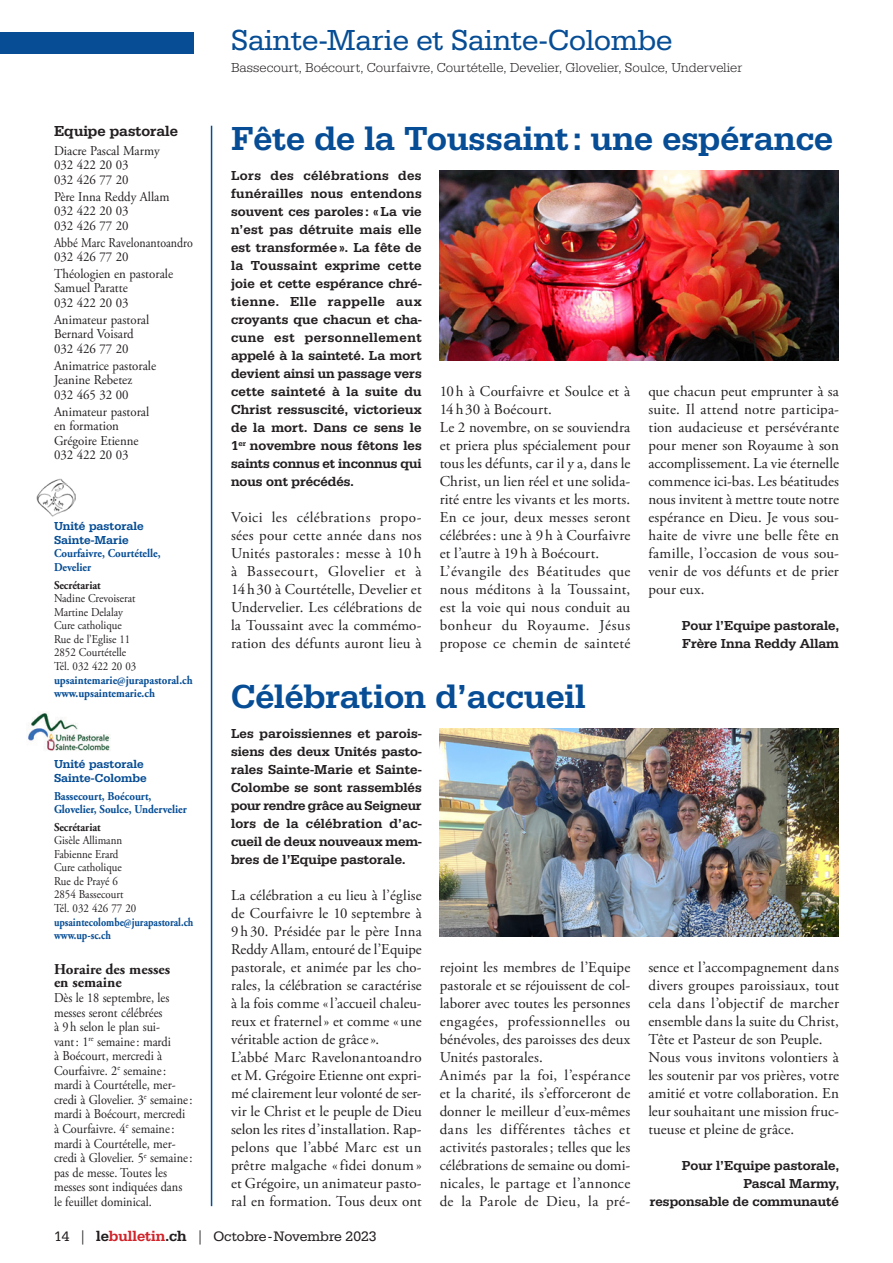
<style>
.page{position:relative;width:893px;height:1263px;background:#fff}
.page>*{position:absolute;margin:0;border:0;box-sizing:border-box;transform-origin:0 0}
.Titre{font:500 34.5px "Serifa";color:#064d95}
.t1{font:30px "Serifa";color:#064d95}
.Texte_base{font:15px/18px "Adobe Garamond Pro";letter-spacing:.01em;color:#231f20;text-align:justify}
.t2{font:700 15px/13.5px "Adobe Garamond Pro";color:#231f20}
.Titre_encadré{font:500 15px "Serifa";color:#231f20}
.t3{font:14.25px "Serifa";color:#231f20}
.Chapô{font:500 13.5px/18px "Serifa";color:#231f20;text-align:justify}
.t4{font:13.5px/14.5px "Adobe Garamond Pro";color:#231f20;scale:.91 1}
.t5{font:13.5px/14.5px "Adobe Garamond Pro";color:#231f20;scale:.95 1}
.Signature{font:500 13.5px "Serifa";color:#231f20}
.t6{font:300 13.5px "Serifa";color:#231f20}
.t7{font:13.5px "Adobe Garamond Pro";color:#231f20;scale:.88 1}
.t8{font:12px "Adobe Garamond Pro";color:#231f20;scale:.91 1}
.t9{font:700 12px/13.5px "Adobe Garamond Pro";color:#064d95;scale:.91 1}
.t10{font:500 12px "Serifa";color:#064d95}
.t11{font:700 12px "Adobe Garamond Pro";color:#064d95;scale:.84 1}
.t12{font:700 12px "Adobe Garamond Pro";color:#231f20;scale:.91 1}
.s1{font-family:"Adobe Garamond Pro"}
.s2{font-weight:500;font-size:15px}
.s3{font-weight:500;font-size:15px;color:#d1232a}
</style>
<div class="page">
<hr style="left:211px;top:126px;width:1px;height:1080px;background:#064d95">
<div style="left:0;top:33px;width:193px;height:21px;background:#064d95"></div>
<img style="left:26px;top:713px;width:84px;height:38px">
<img style="left:36px;top:478px;width:40px;height:39px">
<img style="left:439px;top:170px;width:400px;height:190px">
<img style="left:440px;top:728px;width:399px;height:208px">
<p class="Titre_encadré" style="left:54px;top:122px;width:125px">Equipe pastorale</p>
<p class="t5" style="left:54px;top:144px;width:113px">Diacre Pascal Marmy</p>
<p class="t5" style="left:54px;top:158px;width:80px">032 422 20 03</p>
<p class="t5" style="left:54px;top:173px;width:80px">032 426 77 20</p>
<p class="t5" style="left:54px;top:190px;width:123px">Père Inna Reddy Allam</p>
<p class="t5" style="left:54px;top:204px;width:80px">032 422 20 03</p>
<p class="t5" style="left:54px;top:219px;width:80px">032 426 77 20</p>
<p class="t7" style="left:54px;top:234px;width:159px">Abbé Marc Ravelonantoandro</p>
<p class="t5" style="left:54px;top:250px;width:80px">032 426 77 20</p>
<p class="t5" style="left:54px;top:267px;width:127px">Théologien en pastorale</p>
<p class="t5" style="left:54px;top:281px;width:79px">Samuel Paratte</p>
<p class="t5" style="left:54px;top:296px;width:80px">032 422 20 03</p>
<p class="t5" style="left:54px;top:313px;width:102px">Animateur pastoral</p>
<p class="t5" style="left:54px;top:327px;width:85px">Bernard Voisard</p>
<p class="t5" style="left:54px;top:342px;width:80px">032 426 77 20</p>
<p class="t5" style="left:54px;top:359px;width:109px">Animatrice pastorale</p>
<p class="t5" style="left:54px;top:373px;width:84px">Jeanine Rebetez</p>
<p class="t5" style="left:54px;top:388px;width:80px">032 465 32 00</p>
<p class="t5" style="left:54px;top:404px;width:102px">Animateur pastoral en formation</p>
<p class="t5" style="left:54px;top:434px;width:91px">Grégoire Etienne</p>
<p class="t5" style="left:54px;top:448px;width:80px">032 422 20 03</p>
<p class="t10" style="left:54px;top:519px;width:91px">Unité pastorale</p>
<p class="t10" style="left:54px;top:533px;width:76px">Sainte-Marie</p>
<p class="t9" style="left:54px;top:547px;width:119px">Courfaivre, Courtételle,<br>Develier</p>
<p class="t12" style="left:54px;top:578px;width:53px">Secrétariat</p>
<p class="t8" style="left:54px;top:591px;width:91px">Nadine Crevoiserat</p>
<p class="t8" style="left:54px;top:605px;width:77px">Martine Delalay</p>
<p class="t8" style="left:54px;top:618px;width:76px">Cure catholique</p>
<p class="t8" style="left:54px;top:632px;width:85px">Rue de l’Eglise 11</p>
<p class="t8" style="left:54px;top:645px;width:81px">2852 Courtételle</p>
<p class="t8" style="left:54px;top:659px;width:92px">Tél. 032 422 20 03</p>
<p class="t9" style="left:54px;top:673px;width:154px">upsaintemarie@jurapastoral.ch</p>
<p class="t9" style="left:54px;top:687px;width:112px">www.upsaintemarie.ch</p>
<p class="t10" style="left:54px;top:757px;width:91px">Unité pastorale</p>
<p class="t10" style="left:54px;top:771px;width:94px">Sainte-Colombe</p>
<p class="t9" style="left:54px;top:789px;width:147px">Bassecourt, Boécourt,<br>Glovelier, Soulce, Undervelier</p>
<p class="t12" style="left:54px;top:820px;width:53px">Secrétariat</p>
<p class="t8" style="left:54px;top:833px;width:76px">Gisèle Allimann</p>
<p class="t8" style="left:54px;top:847px;width:72px">Fabienne Erard</p>
<p class="t8" style="left:54px;top:860px;width:76px">Cure catholique</p>
<p class="t8" style="left:54px;top:874px;width:72px">Rue de Prayé 6</p>
<p class="t8" style="left:54px;top:887px;width:78px">2854 Bassecourt</p>
<p class="t8" style="left:54px;top:901px;width:92px">Tél. 032 426 77 20</p>
<p class="t11" style="left:54px;top:915px;width:167px">upsaintecolombe@jurapastoral.ch</p>
<p class="t11" style="left:54px;top:928px;width:69px">www.up-sc.ch</p>
<p class="t2" style="left:54px;top:963px;width:118px">Horaire des messes en semaine</p>
<p class="t4" style="left:54px;top:991px;width:154px">Dès le 18 septembre, les messes seront célébrées<br>à 9h selon le plan sui-<br>vant: 1<sup>re</sup> semaine: mardi<br>à Boécourt, mercredi à<br>Courfaivre. 2<sup>e</sup> semaine: mardi à Courtételle, mer&shy;credi à Glovelier. 3<sup>e</sup> semaine: mardi à Boécourt, mercredi à Courfaivre. 4<sup>e</sup> semaine: mardi à Courtételle, mer&shy;credi à Glovelier. 5<sup>e</sup> semaine: pas de messe. Toutes les messes sont indiquées dans le feuillet dominical.</p>
<h2 class="t1" style="left:231px;top:23px;width:443px">Sainte-Marie et Sainte-Colombe</h2>
<p class="t6" style="left:231px;top:59px;width:513px">Bassecourt, Boécourt, Courfaivre, Courtételle, Develier, Glovelier, Soulce, Undervelier</p>
<p class="Titre" style="left:231px;top:118px;width:604px">Fête de la Toussaint : une espérance</p>
<p class="Chapô" style="left:231px;top:166px;width:192px">Lors des célébrations des funérailles nous entendons souvent ces paroles : « La vie n’est pas détruite mais elle est transformée ». La fête de la Toussaint exprime cette joie et cette espérance chré&shy;tienne. Elle rappelle aux croyants que chacun et cha&shy;cune est personnellement appelé à la sainteté. La mort devient ainsi un passage vers cette sainteté à la suite du Christ ressuscité, victorieux de la mort. Dans ce sens le 1<sup>er</sup> novembre nous fêtons les saints connus et inconnus qui nous ont précédés.</p>
<p class="Texte_base" style="left:231px;top:509px;width:192px">Voici les célébrations propo&shy;sées pour cette année dans nos Unités pastorales: messe à 10 h à Bassecourt, Glovelier et à 14h30 à Courtételle, Develier et Undervelier. Les célébrations de la Toussaint avec la commémo&shy;ration des défunts auront lieu à</p>
<p class="Texte_base" style="left:440px;top:383px;width:192px">10h à Courfaivre et Soulce et à<br>14h30 à Boécourt.</p>
<p class="Texte_base" style="left:440px;top:419px;width:192px">Le 2 novembre, on se souviendra et priera plus spécialement pour tous les défunts, car il y a, dans le Christ, un lien réel et une solida&shy;rité entre les vivants et les morts.<br>En ce jour, deux messes seront célébrées: une à 9h à Courfaivre et l’autre à 19h à Boécourt.</p>
<p class="Texte_base" style="left:440px;top:563px;width:192px">L’évangile des Béatitudes que nous méditons à la Toussaint, est la voie qui nous conduit au bonheur du Royaume. Jésus propose ce chemin de sainteté</p>
<p class="Titre" style="left:231px;top:676px;width:356px">Célébration d’accueil</p>
<p class="Chapô" style="left:231px;top:724px;width:192px">Les paroissiennes et parois&shy;siens des deux Unités pasto&shy;rales Sainte-Marie et Sainte-Colombe se sont rassemblés pour rendre grâce au Seigneur lors de la célébration d’ac&shy;cueil de deux nouveaux mem&shy;bres de l’Equipe pastorale.</p>
<p class="Texte_base" style="left:231px;top:887px;width:192px">La célébration a eu lieu à l’église de Courfaivre le 10 septembre à 9 h 30. Présidée par le père Inna Reddy Allam, entouré de l’Equipe pastorale, et animée par les cho&shy;rales, la célébration se caractérise à la fois comme «l’accueil chaleu&shy;reux et fraternel» et comme «une véritable action de grâce».</p>
<p class="Texte_base" style="left:231px;top:1049px;width:192px">L’abbé Marc Ravelonantoandro et M. Grégoire Etienne ont expri&shy;mé clairement leur volonté de ser&shy;vir le Christ et le peuple de Dieu selon les rites d’installation. Rap&shy;pelons que l’abbé Marc est un prêtre malgache «fidei donum» et Grégoire, un animateur pasto&shy;ral en formation. Tous deux ont</p>
<p class="Texte_base" style="left:440px;top:959px;width:192px">rejoint les membres de l’Equipe pastorale et se réjouissent de col&shy;laborer avec toutes les personnes engagées, professionnelles ou bénévoles, des paroisses des deux Unités pastorales.</p>
<p class="Texte_base" style="left:440px;top:1067px;width:192px">Animés par la foi, l’espérance et la charité, ils s’efforceront de donner le meilleur d’eux-mêmes dans les différentes tâches et activités pastorales; telles que les célébrations de semaine ou domi&shy;nicales, le partage et l’annonce de la Parole de Dieu, la pré-</p>
<p class="Texte_base" style="left:648px;top:383px;width:192px">que chacun peut emprunter à sa suite. Il attend notre participa&shy;tion audacieuse et persévérante pour mener son Royaume à son accomplissement. La vie éternelle commence ici-bas. Les béatitudes nous invitent à mettre toute notre espérance en Dieu. Je vous sou&shy;haite de vivre une belle fête en famille, l’occasion de vous sou&shy;venir de vos défunts et de prier pour eux.</p>
<p class="Signature" style="left:682px;top:618px;width:159px">Pour l’Equipe pastorale,</p>
<p class="Signature" style="left:682px;top:636px;width:158px">Frère Inna Reddy Allam</p>
<p class="Texte_base" style="left:648px;top:959px;width:192px">sence et l’accompagnement dans divers groupes paroissiaux, tout cela dans l’objectif de marcher ensemble dans la suite du Christ, Tête et Pasteur de son Peuple.</p>
<p class="Texte_base" style="left:648px;top:1049px;width:192px">Nous vous invitons volontiers à les soutenir par vos prières, votre amitié et votre collaboration. En leur souhaitant une mission fruc&shy;tueuse et pleine de grâce.</p>
<p class="Signature" style="left:682px;top:1158px;width:159px">Pour l’Equipe pastorale,</p>
<p class="Signature" style="left:743px;top:1176px;width:97px">Pascal Marmy,</p>
<p class="Signature" style="left:650px;top:1194px;width:191px">responsable de communauté</p>
<p class="t3" style="left:54px;top:1228px;width:324px">14 <span class="s1">|</span> <span class="s2">le</span><span class="s3">bulletin</span><span class="s2">.ch</span> <span class="s1">|</span> Octobre - Novembre 2023</p>
</div>
